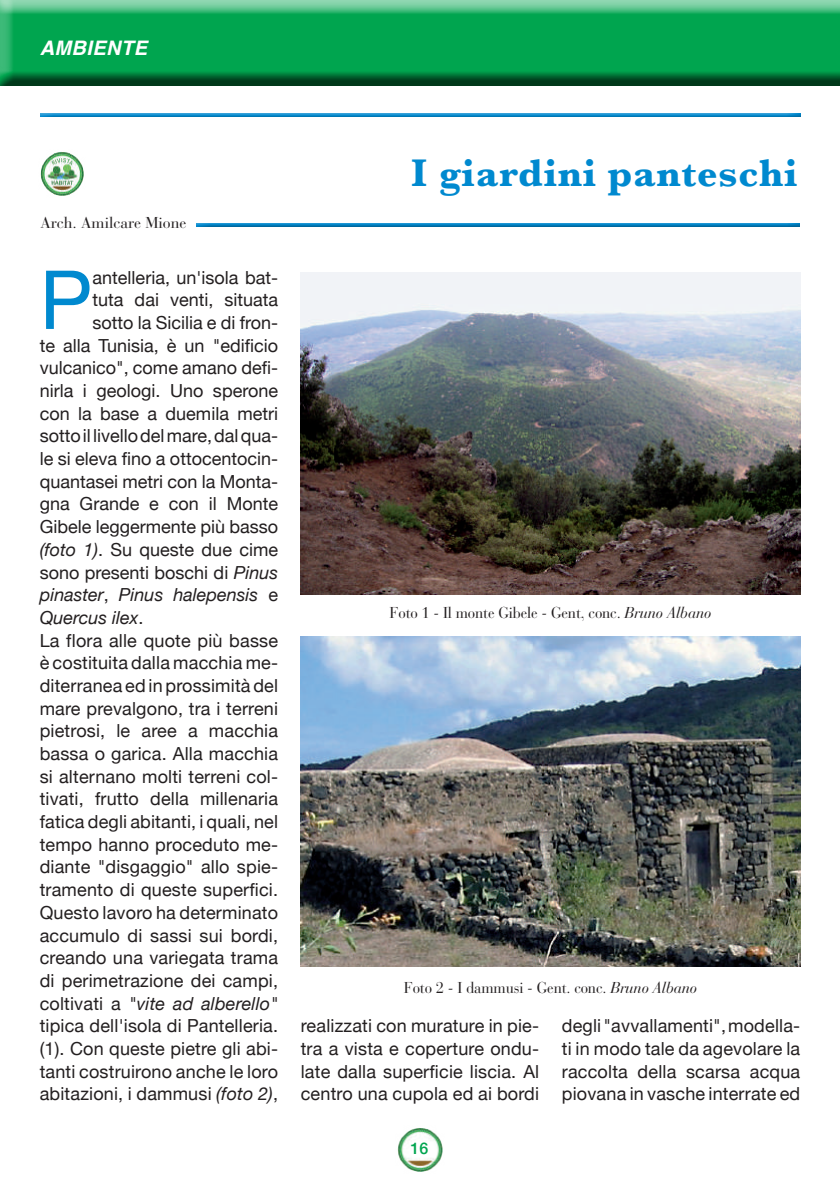
<style>
.page{position:relative;width:840px;height:1191px;background:#fff}
.page>*{position:absolute;margin:0;border:0;box-sizing:border-box;transform-origin:0 0}
.t1{font:81.6px "Helvetica Neue";color:#0089cf}
.t2{font:700 40px "Baskerville";letter-spacing:.02em;color:#0089cf}
.t3{font:italic 700 20px "Helvetica";letter-spacing:.02em;color:#fff}
.t4{font:18px/22.6px "Helvetica Neue";letter-spacing:.01em;color:#231f20;text-align:justify}
.t5{font:italic 18px "Helvetica Neue";color:#231f20}
.t6{font:500 16px "Helvetica Neue";color:#00a54f}
.t7{font:15.6px "Bauer Bodoni";letter-spacing:-.01em;color:#231f20;scale:.94 1}
.t8{font:15.6px "Bauer Bodoni";letter-spacing:-.01em;color:#231f20}
.s1{font-style:italic}
.s2{font-style:normal}
</style>
<div class="page">
<img style="left:397px;top:1128px;width:46px;height:44px">
<div style="left:0;top:0;width:839px;height:87px;background:#231f20;opacity:.75"></div>
<img style="left:40px;top:152px;width:44px;height:44px">
<img style="left:300px;top:272px;width:499px;height:322px">
<div style="left:194px;top:220px;width:606px;height:7px;background:#231f20;opacity:.75"></div>
<div style="left:36px;top:110px;width:764px;height:7px;background:#231f20;opacity:.75"></div>
<img style="left:300px;top:637px;width:499px;height:330px">
<p class="t3" style="left:40px;top:31px;width:109px">AMBIENTE</p>
<p class="t8" style="left:40px;top:213px;width:147px">Arch. Amilcare Mione</p>
<h1 class="t1" style="left:40px;top:241px;width:54px">P</h1>
<p class="t4" style="left:93px;top:267px;width:187px">antelleria, un'isola bat-</p>
<p class="t4" style="left:93px;top:289px;width:187px">tuta dai venti, situata</p>
<p class="t4" style="left:93px;top:312px;width:187px">sotto la Sicilia e di fron-</p>
<p class="t4" style="left:40px;top:335px;width:240px">te alla Tunisia, è un "edificio</p>
<p class="t4" style="left:40px;top:358px;width:240px">vulcanico", come amano defi-</p>
<p class="t4" style="left:40px;top:380px;width:240px">nirla i geologi. Uno sperone</p>
<p class="t4" style="left:40px;top:403px;width:240px">con la base a duemila metri</p>
<p class="t4" style="left:40px;top:426px;width:240px">sotto il livello del mare, dal qua-</p>
<p class="t4" style="left:40px;top:448px;width:240px">le si eleva fino a ottocentocin-</p>
<p class="t4" style="left:40px;top:471px;width:240px">quantasei metri con la Monta-</p>
<p class="t4" style="left:40px;top:494px;width:240px">gna Grande e con il Monte</p>
<p class="t4" style="left:40px;top:516px;width:240px">Gibele leggermente più basso</p>
<p class="t4" style="left:40px;top:539px;width:240px"><span class="s1">(foto 1)</span>. Su queste due cime</p>
<p class="t4" style="left:40px;top:562px;width:240px">sono presenti boschi di <span class="s1">Pinus</span></p>
<p class="t5" style="left:40px;top:582px;width:240px">pinaster<span class="s2">,</span> Pinus halepensis <span class="s2">e</span></p>
<p class="t5" style="left:40px;top:604px;width:105px">Quercus ilex<span class="s2">.</span></p>
<p class="t4" style="left:40px;top:630px;width:240px">La flora alle quote più basse</p>
<p class="t4" style="left:40px;top:652px;width:240px">è costituita dalla macchia me-</p>
<p class="t4" style="left:40px;top:675px;width:240px">diterranea ed in prossimità del</p>
<p class="t4" style="left:40px;top:698px;width:240px">mare prevalgono, tra i terreni</p>
<p class="t4" style="left:40px;top:720px;width:240px">pietrosi, le aree a macchia</p>
<p class="t4" style="left:40px;top:743px;width:240px">bassa o garica. Alla macchia</p>
<p class="t4" style="left:40px;top:766px;width:240px">si alternano molti terreni col-</p>
<p class="t4" style="left:40px;top:788px;width:240px">tivati, frutto della millenaria</p>
<p class="t4" style="left:40px;top:811px;width:240px">fatica degli abitanti, i quali, nel</p>
<p class="t4" style="left:40px;top:834px;width:240px">tempo hanno proceduto me-</p>
<p class="t4" style="left:40px;top:856px;width:240px">diante "disgaggio" allo spie-</p>
<p class="t4" style="left:40px;top:879px;width:240px">tramento di queste superfici.</p>
<p class="t4" style="left:40px;top:902px;width:240px">Questo lavoro ha determinato</p>
<p class="t4" style="left:40px;top:925px;width:240px">accumulo di sassi sui bordi,</p>
<p class="t4" style="left:40px;top:947px;width:240px">creando una variegata trama</p>
<p class="t4" style="left:40px;top:970px;width:240px">di perimetrazione dei campi,</p>
<p class="t5" style="left:40px;top:990px;width:240px"><span class="s2">coltivati a</span> "vite ad alberello"</p>
<p class="t4" style="left:40px;top:1015px;width:240px">tipica dell'isola di Pantelleria.</p>
<p class="t4" style="left:40px;top:1038px;width:240px">(1). Con queste pietre gli abi-</p>
<p class="t4" style="left:40px;top:1061px;width:240px">tanti costruirono anche le loro</p>
<p class="t4" style="left:40px;top:1083px;width:240px">abitazioni, i dammusi <span class="s1">(foto 2)</span>,</p>
<h2 class="t2" style="left:411px;top:145px;width:387px">I giardini panteschi</h2>
<p class="t7" style="left:389px;top:603px;width:343px">Foto 1 - Il monte Gibele - Gent, conc. <span class="s1">Bruno Albano</span></p>
<p class="t7" style="left:403px;top:977px;width:313px">Foto 2 - I dammusi - Gent. conc. <span class="s1">Bruno Albano</span></p>
<p class="t4" style="left:300px;top:1015px;width:240px">realizzati con murature in pie&shy;tra a vista e coperture ondu&shy;late dalla superficie liscia. Al centro una cupola ed ai bordi</p>
<p class="t4" style="left:561px;top:1015px;width:240px">degli "avvallamenti", modella&shy;ti in modo tale da agevolare la raccolta della scarsa acqua piovana in vasche interrate ed</p>
<p class="t6" style="left:410px;top:1135px;width:19px">16</p>
</div>
